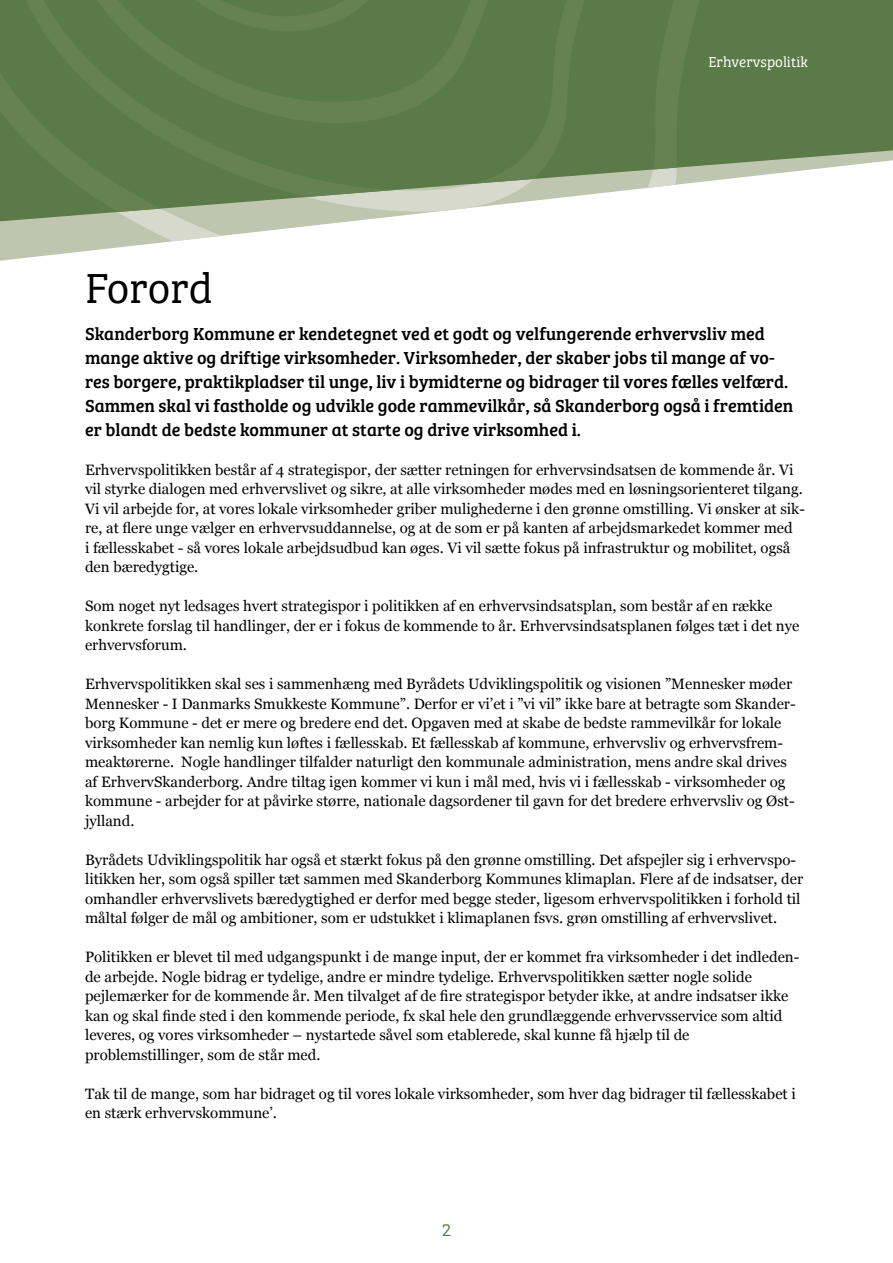
<style>
.page{position:relative;width:893px;height:1263px;background:#fff}
.page>*{position:absolute;margin:0;border:0;box-sizing:border-box;transform-origin:0 0}
.Overksrift_sort{font:43.5px "Bree Serif Lt";letter-spacing:-.01em;color:#000}
.Brød_bree{font:18px/24px "Bree Serif";color:#000}
.t1{font:18px "Bree Serif Lt";color:#5a7b47}
.Brød{font:15px/19.5px "Georgia";color:#000}
.t2{font:15px "Bree Serif Lt";color:#fff}
</style>
<div class="page">
<svg style="left:0;top:221px;width:352px;height:40px"></svg>
<svg style="left:719px;top:0;width:174px;height:180px;background:#6a8758"></svg>
<svg style="left:0;top:0;width:719px;height:221px;fill:#5a7b47"></svg>
<svg style="left:4px;top:0;width:609px;height:212px;background:#6b8859"></svg>
<svg style="left:64px;top:0;width:449px;height:123px;background:#5c7c49"></svg>
<p class="t2" style="left:709px;top:51px;width:101px">Erhvervspolitik</p>
<p class="Overksrift_sort" style="left:85px;top:256px;width:129px">Forord</p>
<p class="Brød_bree" style="left:85px;top:320px;width:710px">Skanderborg Kommune er kendetegnet ved et godt og velfungerende erhvervsliv med mange aktive og driftige virksomheder. Virksomheder, der skaber jobs til mange af vo&shy;res borgere, praktikpladser til unge, liv i bymidterne og bidrager til vores fælles velfærd.<br>Sammen skal vi fastholde og udvikle gode rammevilkår, så Skanderborg også i fremtiden er blandt de bedste kommuner at starte og drive virksomhed i.</p>
<p class="Brød" style="left:85px;top:459px;width:721px">Erhvervspolitikken består af 4 strategispor, der sætter retningen for erhvervsindsatsen de kommende år. Vi vil styrke dialogen med erhvervslivet og sikre, at alle virksomheder mødes med en løsningsorienteret tilgang.<br>Vi vil arbejde for, at vores lokale virksomheder griber mulighederne i den grønne omstilling. Vi ønsker at sik&shy;re, at flere unge vælger en erhvervsuddannelse, og at de som er på kanten af arbejdsmarkedet kommer med<br>i fællesskabet - så vores lokale arbejdsudbud kan øges. Vi vil sætte fokus på infrastruktur og mobilitet, også den bæredygtige.</p>
<p class="Brød" style="left:85px;top:595px;width:716px">Som noget nyt ledsages hvert strategispor i politikken af en erhvervsindsatsplan, som består af en række konkrete forslag til handlinger, der er i fokus de kommende to år. Erhvervsindsatsplanen følges tæt i det nye erhvervsforum.</p>
<p class="Brød" style="left:85px;top:673px;width:712px">Erhvervspolitikken skal ses i sammenhæng med Byrådets Udviklingspolitik og visionen ”Mennesker møder Mennesker - I Danmarks Smukkeste Kommune”. Derfor er vi’et i ”vi vil” ikke bare at betragte som Skander&shy;borg Kommune - det er mere og bredere end det. Opgaven med at skabe de bedste rammevilkår for lokale virksomheder kan nemlig kun løftes i fællesskab. Et fællesskab af kommune, erhvervsliv og erhvervsfrem&shy;meaktørerne. Nogle handlinger tilfalder naturligt den kommunale administration, mens andre skal drives af ErhvervSkanderborg. Andre tiltag igen kommer vi kun i mål med, hvis vi i fællesskab - virksomheder og kommune - arbejder for at påvirke større, nationale dagsordener til gavn for det bredere erhvervsliv og Øst&shy;jylland.</p>
<p class="Brød" style="left:85px;top:849px;width:720px">Byrådets Udviklingspolitik har også et stærkt fokus på den grønne omstilling. Det afspejler sig i erhvervspo&shy;litikken her, som også spiller tæt sammen med Skanderborg Kommunes klimaplan. Flere af de indsatser, der omhandler erhvervslivets bæredygtighed er derfor med begge steder, ligesom erhvervspolitikken i forhold til måltal følger de mål og ambitioner, som er udstukket i klimaplanen fsvs. grøn omstilling af erhvervslivet.</p>
<p class="Brød" style="left:85px;top:946px;width:716px">Politikken er blevet til med udgangspunkt i de mange input, der er kommet fra virksomheder i det indleden&shy;de arbejde. Nogle bidrag er tydelige, andre er mindre tydelige. Erhvervspolitikken sætter nogle solide</p>
<p class="Brød" style="left:85px;top:985px;width:705px">pejlemærker for de kommende år. Men tilvalget af de fire strategispor betyder ikke, at andre indsatser ikke kan og skal finde sted i den kommende periode, fx skal hele den grundlæggende erhvervsservice som altid leveres, og vores virksomheder – nystartede såvel som etablerede, skal kunne få hjælp til de</p>
<p class="Brød" style="left:85px;top:1044px;width:237px">problemstillinger, som de står med.</p>
<p class="Brød" style="left:85px;top:1083px;width:712px">Tak til de mange, som har bidraget og til vores lokale virksomheder, som hver dag bidrager til fællesskabet i en stærk erhvervskommune’.</p>
<p class="t1" style="left:442px;top:1216px;width:10px">2</p>
</div>
